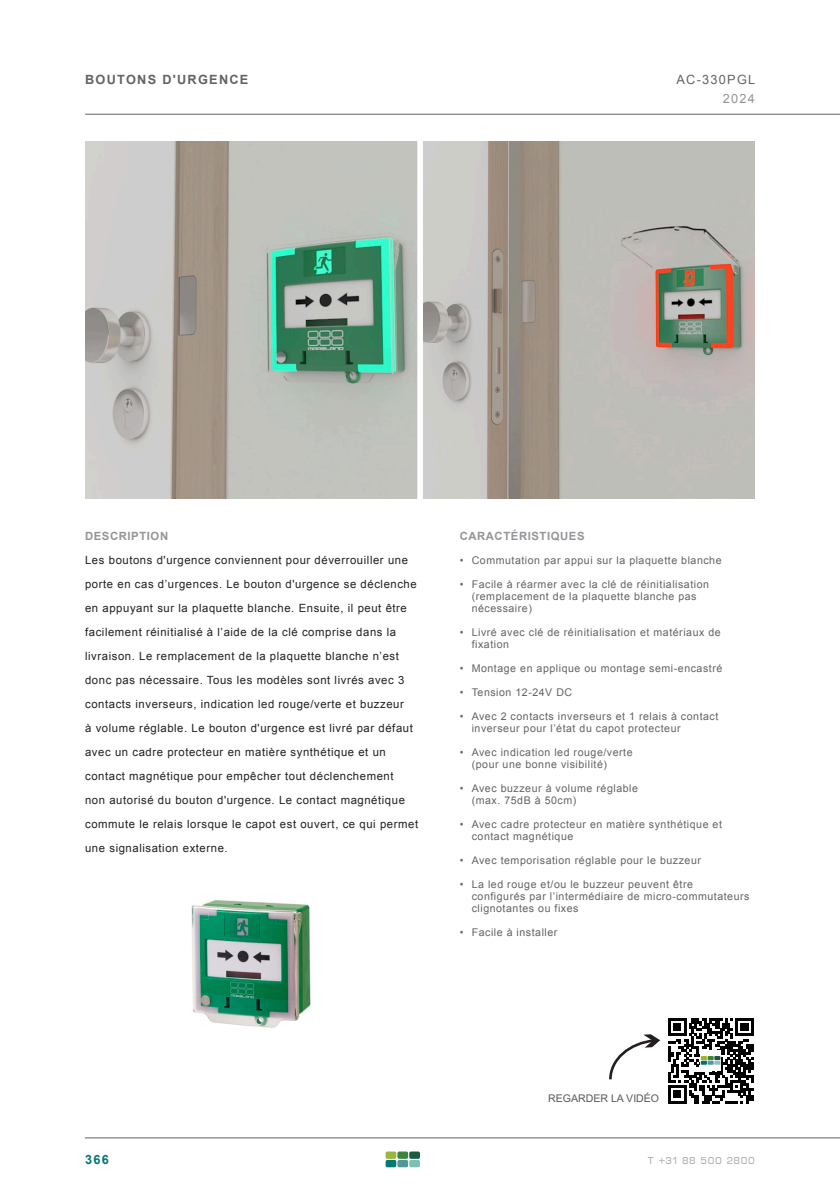
<style>
.page{position:relative;width:840px;height:1191px;background:#fff}
.page>*{position:absolute;margin:0;border:0;box-sizing:border-box;transform-origin:0 0}
.K1{font:700 12.8px "Arial";letter-spacing:.1em;color:#636366}
.K3{font:12.8px "Arial";letter-spacing:.1em;color:#636366}
.t1{font:12.8px "Arial";color:#939598}
.t2{font:700 12.8px "Arial";color:#077773}
.t3{font:12px "Eurostile DCD";letter-spacing:.05em;color:#adaeb2}
.brood_16{font:11.4px/24px "Arial";letter-spacing:.05em;color:#231f20}
.K_Brood{font:700 11.4px "Arial";letter-spacing:.05em;color:#939598}
.brood_8{font:10.6px/12px "Arial";letter-spacing:.05em;color:#636366}
.t4{font:10.6px "Arial";color:#5a5758}
</style>
<div class="page">
<hr style="left:85px;top:1137px;width:754px;height:1px;background:#636366">
<svg style="left:385px;top:1151px;width:35px;height:16px"></svg>
<hr style="left:85px;top:114px;width:754px;height:1px;background:#636366">
<img style="left:423px;top:142px;width:331px;height:356px">
<img style="left:85px;top:142px;width:332px;height:356px">
<img style="left:191px;top:900px;width:120px;height:128px">
<svg style="left:609px;top:1034px;width:50px;height:46px"></svg>
<svg style="left:668px;top:1018px;width:85px;height:85px"></svg>
<p class="K1" style="left:85px;top:71px;width:165px">BOUTONS D'URGENCE</p>
<p class="K3" style="left:676px;top:71px;width:80px">AC-330PGL</p>
<p class="t1" style="left:722px;top:90px;width:34px">2024</p>
<p class="K_Brood" style="left:85px;top:528px;width:84px">DESCRIPTION</p>
<p class="brood_16" style="left:85px;top:548px;width:334px">Les boutons d'urgence conviennent pour déverrouiller une porte en cas d’urgences. Le bouton d'urgence se déclenche en appuyant sur la plaquette blanche. Ensuite, il peut être facilement réinitialisé à l’aide de la clé comprise dans la livraison. Le remplacement de la plaquette blanche n’est donc pas nécessaire. Tous les modèles sont livrés avec 3 contacts inverseurs, indication led rouge/verte et buzzeur<br>à volume réglable. Le bouton d'urgence est livré par défaut avec un cadre protecteur en matière synthétique et un contact magnétique pour empêcher tout déclenchement<br>non autorisé du bouton d'urgence. Le contact magnétique commute le relais lorsque le capot est ouvert, ce qui permet une signalisation externe.</p>
<p class="K_Brood" style="left:459px;top:528px;width:126px">CARACTÉRISTIQUES</p>
<p class="brood_8" style="left:459px;top:554px;width:263px">• Commutation par appui sur la plaquette blanche</p>
<p class="brood_8" style="left:471px;top:578px;width:239px;text-indent:-12px">• Facile à réarmer avec la clé de réinitialisation (remplacement de la plaquette blanche pas nécessaire)</p>
<p class="brood_8" style="left:471px;top:626px;width:250px;text-indent:-12px">• Livré avec clé de réinitialisation et matériaux de fixation</p>
<p class="brood_8" style="left:459px;top:662px;width:264px">• Montage en applique ou montage semi-encastré</p>
<p class="brood_8" style="left:459px;top:686px;width:114px">• Tension 12-24V DC</p>
<p class="brood_8" style="left:471px;top:710px;width:248px;text-indent:-12px">• Avec 2 contacts inverseurs et 1 relais à contact inverseur pour l’état du capot protecteur</p>
<p class="brood_8" style="left:459px;top:746px;width:174px">• Avec indication led rouge/verte</p>
<p class="brood_8" style="left:471px;top:758px;width:137px">(pour une bonne visibilité)</p>
<p class="brood_8" style="left:459px;top:782px;width:180px">• Avec buzzeur à volume réglable</p>
<p class="brood_8" style="left:471px;top:794px;width:106px">(max. 75dB à 50cm)</p>
<p class="brood_8" style="left:471px;top:818px;width:251px;text-indent:-12px">• Avec cadre protecteur en matière synthétique et contact magnétique</p>
<p class="brood_8" style="left:459px;top:854px;width:243px">• Avec temporisation réglable pour le buzzeur</p>
<p class="brood_8" style="left:471px;top:878px;width:279px;text-indent:-12px">• La led rouge et/ou le buzzeur peuvent être<br>configurés par l’intermédiaire de micro-commutateurs clignotantes ou fixes</p>
<p class="brood_8" style="left:459px;top:926px;width:99px">• Facile à installer</p>
<p class="t4" style="left:548px;top:1091px;width:112px">REGARDER LA VIDÉO</p>
<p class="t2" style="left:85px;top:1151px;width:25px">366</p>
<p class="t3" style="left:647px;top:1153px;width:108px">t +31 88 500 2800</p>
</div>
